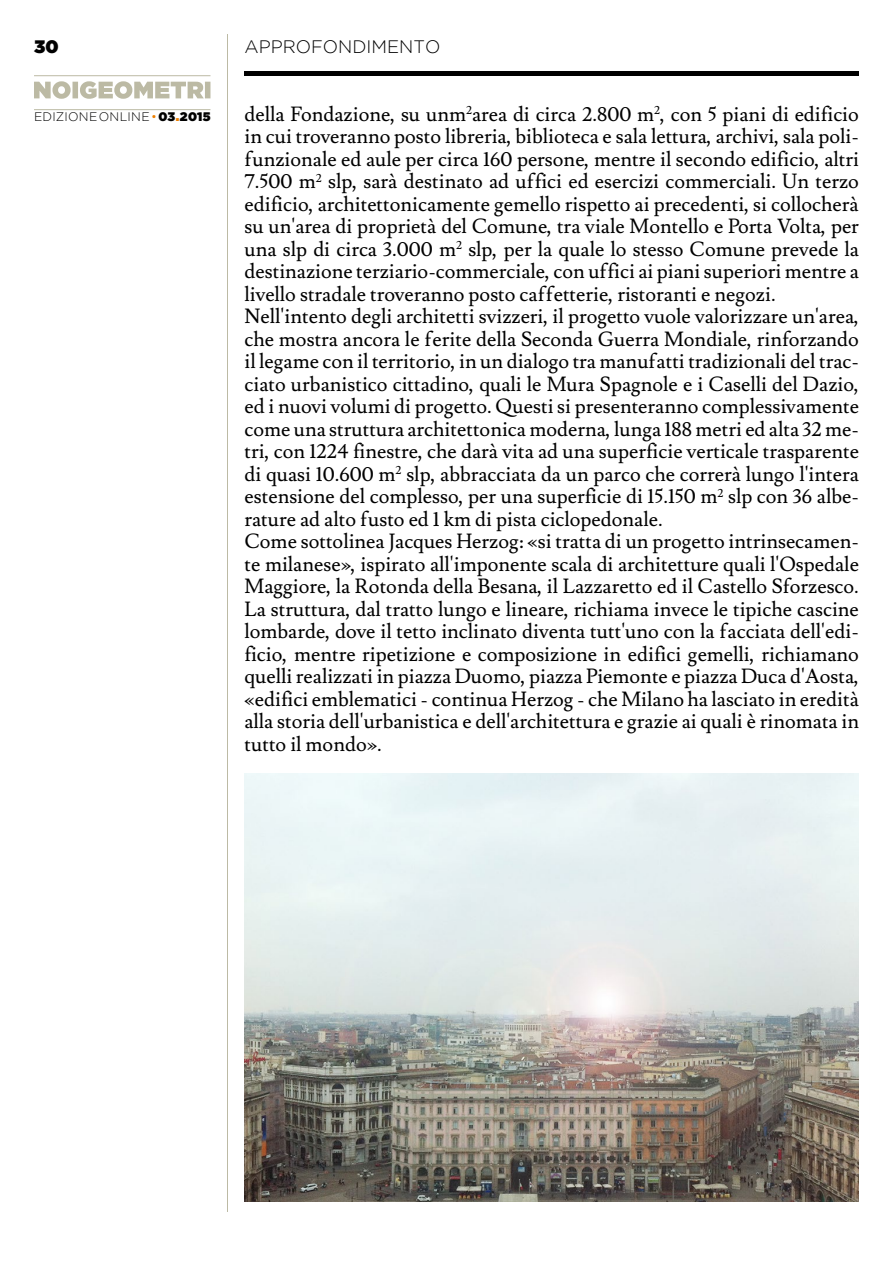
<style>
.page{position:relative;width:893px;height:1263px;background:#fff}
.page>*{position:absolute;margin:0;border:0;box-sizing:border-box;transform-origin:0 0}
.t1{font:20.25px/22.5px "Lusitana";color:#000}
.t2{font:300 18px "Gotham";color:#000}
.t3{font:18px "Gotham Ultra";color:#000}
.t4{font:300 12.3px "Gotham";letter-spacing:.025em;color:#000}
.s1{color:#ee7f00}
.s2{font-family:"Gotham Ultra";font-weight:400}
.s3{font-family:"Gotham Ultra";font-weight:400;color:#ee7f00}
</style>
<div class="page">
<svg style="left:34px;top:81px;width:176px;height:18px"></svg>
<hr style="left:34px;top:109px;width:176px;height:1px;background:#bcbaa4">
<hr style="left:34px;top:75px;width:176px;height:1px;background:#bcbaa4">
<hr style="left:227px;top:34px;width:1px;height:1178px;background:#bcbaa4">
<hr style="left:244px;top:72px;width:615px;height:4px;background:#000">
<img style="left:244px;top:773px;width:615px;height:428px">
<p class="t3" style="left:34px;top:37px;width:26px">30</p>
<p class="t4" style="left:34px;top:110px;width:178px">EDIZIONE ONLINE <span class="s1">•</span><span class="s2">03</span><span class="s3">.</span><span class="s2">2015</span></p>
<p class="t2" style="left:244px;top:37px;width:197px">APPROFONDIMENTO</p>
<p class="t1" style="left:244px;top:104px;width:616px">della Fondazione, su unm<sup>2</sup>area di circa 2.800 m<sup>2</sup>, con 5 piani di edificio in cui troveranno posto libreria, biblioteca e sala lettura, archivi, sala poli&shy;funzionale ed aule per circa 160 persone, mentre il secondo edificio, altri 7.500 m<sup>2</sup> slp, sarà destinato ad uffici ed esercizi commerciali. Un terzo edificio, architettonicamente gemello rispetto ai precedenti, si collocherà su un'area di proprietà del Comune, tra viale Montello e Porta Volta, per una slp di circa 3.000 m<sup>2</sup> slp, per la quale lo stesso Comune prevede la destinazione terziario-commerciale, con uffici ai piani superiori mentre a livello stradale troveranno posto caffetterie, ristoranti e negozi.<br>Nell'intento degli architetti svizzeri, il progetto vuole valorizzare un'area, che mostra ancora le ferite della Seconda Guerra Mondiale, rinforzando il legame con il territorio, in un dialogo tra manufatti tradizionali del trac&shy;ciato urbanistico cittadino, quali le Mura Spagnole e i Caselli del Dazio, ed i nuovi volumi di progetto. Questi si presenteranno complessivamente come una struttura architettonica moderna, lunga 188 metri ed alta 32 me&shy;tri, con 1224 finestre, che darà vita ad una superficie verticale trasparente di quasi 10.600 m<sup>2</sup> slp, abbracciata da un parco che correrà lungo l'intera estensione del complesso, per una superficie di 15.150 m<sup>2</sup> slp con 36 albe&shy;rature ad alto fusto ed 1 km di pista ciclopedonale.<br>Come sottolinea Jacques Herzog: «si tratta di un progetto intrinsecamen&shy;te milanese», ispirato all'imponente scala di architetture quali l'Ospedale Maggiore, la Rotonda della Besana, il Lazzaretto ed il Castello Sforzesco.<br>La struttura, dal tratto lungo e lineare, richiama invece le tipiche cascine lombarde, dove il tetto inclinato diventa tutt'uno con la facciata dell'edi&shy;ficio, mentre ripetizione e composizione in edifici gemelli, richiamano quelli realizzati in piazza Duomo, piazza Piemonte e piazza Duca d'Aosta, «edifici emblematici - continua Herzog - che Milano ha lasciato in eredità alla storia dell'urbanistica e dell'architettura e grazie ai quali è rinomata in tutto il mondo».</p>
</div>
